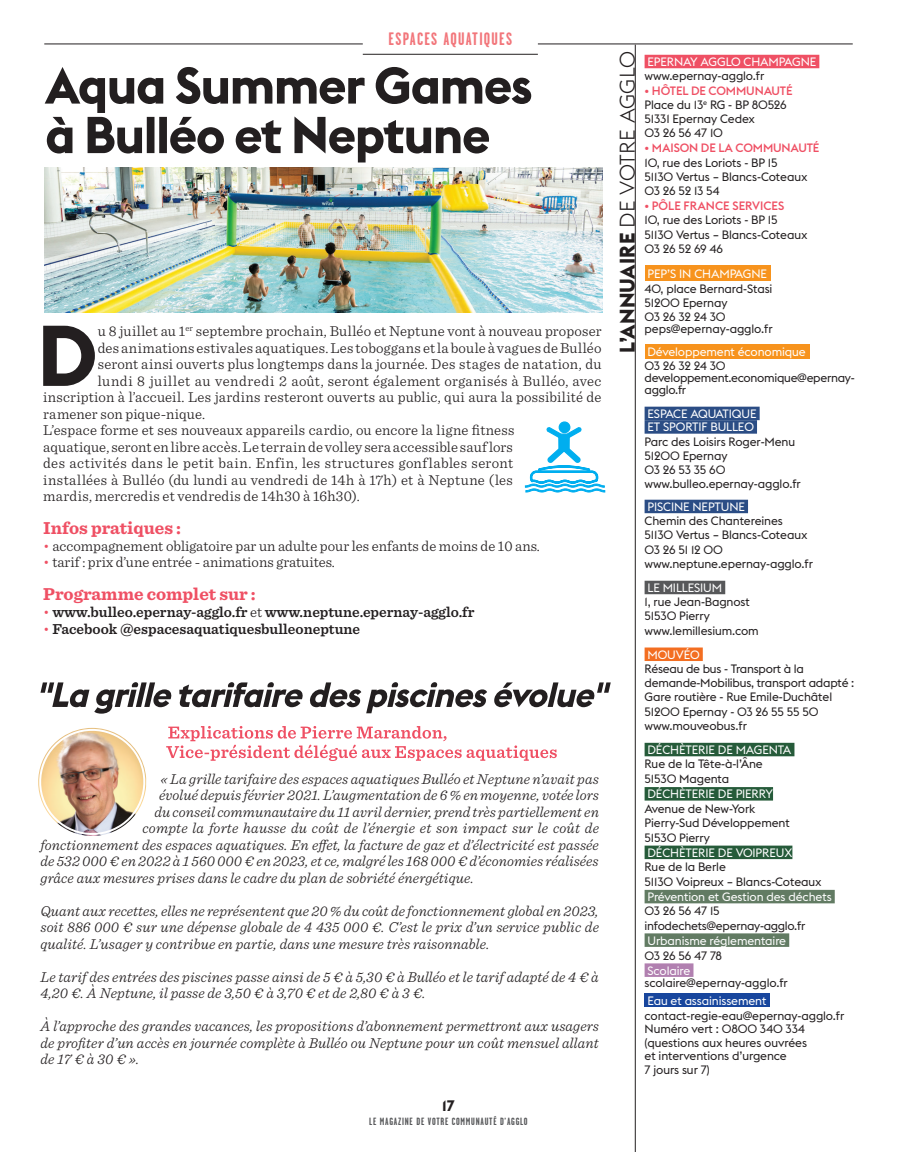
<style>
.page{position:relative;width:897px;height:1152px;background:#fff}
.page>*{position:absolute;margin:0;border:0;box-sizing:border-box;transform-origin:0 0}
.t1{font:700 84.75px "Euclid Flex";color:#231f20}
.t2{font:300 21px "Euclid Flex";letter-spacing:.01em;color:#231f20}
.t3{font:700 18px "Sentinel";color:#ef5064}
.t4{font:700 18px "Garage Gothic";letter-spacing:.07em;color:#f2767b}
.t5{font:italic 300 15px/16.5px "Sentinel";letter-spacing:.01em;color:#231f20;text-align:justify}
.t6{font:300 15px "Sentinel";letter-spacing:.01em;color:#231f20}
.t7{font:600 15px "Sentinel";color:#231f20}
.t8{font:300 15px "Sentinel";letter-spacing:.03em;color:#231f20}
.t9{font:700 15px "Euclid Flex";color:#231f20}
.t10{font:12px/14.2px "Euclid Flex";letter-spacing:-.01em;color:#231f20}
.t11{font:12px/13.5px "Euclid Flex";letter-spacing:-.01em;color:#fff}
.t12{font:500 12px "Euclid Flex";letter-spacing:-.01em;color:#ef5064}
.t13{font:700 10.5px "Garage Gothic";letter-spacing:.07em;color:#57585a}
.s1{color:#ef5064}
.s2{font-weight:300;color:#ef5064}
.s3{font-weight:300}
.s4{font-weight:700}
.s5{font-weight:500;color:#ef5064}
</style>
<div class="page">
<img style="left:44px;top:168px;width:558px;height:144px">
<div style="left:644px;top:992px;width:126px;height:14px;background:#18469d"></div>
<hr style="left:538px;top:44px;width:314px;height:1px;background:#231f20">
<hr style="left:363px;top:54px;width:175px;height:1px;background:#231f20">
<hr style="left:635px;top:45px;width:1px;height:1107px;background:#231f20">
<div style="left:644px;top:266px;width:126px;height:15px;background:#f7931d"></div>
<div style="left:644px;top:344px;width:165px;height:15px;background:#f7931d"></div>
<div style="left:644px;top:55px;width:175px;height:13px;background:#ef5064"></div>
<div style="left:644px;top:406px;width:115px;height:14px;background:#2b4d85"></div>
<div style="left:644px;top:420px;width:113px;height:13px;background:#2b4d85"></div>
<div style="left:644px;top:499px;width:104px;height:14px;background:#2b4d85"></div>
<div style="left:644px;top:580px;width:81px;height:14px;background:#57585a"></div>
<div style="left:644px;top:647px;width:58px;height:14px;background:#f36e21"></div>
<div style="left:644px;top:742px;width:150px;height:14px;background:#265b3a"></div>
<div style="left:644px;top:787px;width:129px;height:13px;background:#265b3a"></div>
<div style="left:644px;top:845px;width:148px;height:14px;background:#265b3a"></div>
<div style="left:644px;top:889px;width:190px;height:14px;background:#627b63"></div>
<div style="left:644px;top:933px;width:145px;height:13px;background:#627b63"></div>
<div style="left:644px;top:963px;width:49px;height:13px;background:#b180b0"></div>
<hr style="left:44px;top:44px;width:319px;height:1px;background:#231f20">
<svg style="left:45px;top:67px;width:486px;height:95px"></svg>
<div style="left:559px;top:422px;width:10px;height:10px;background:#00aeef;border-radius:50%"></div>
<div style="left:558px;top:421px;width:12px;height:12px;border:1px solid #00aeef;border-radius:50%"></div>
<svg style="left:525px;top:426px;width:80px;height:66px"></svg>
<svg style="left:38px;top:682px;width:572px;height:154px"></svg>
<p class="t4" style="left:388px;top:27px;width:125px">ESPACES AQUATIQUES</p>
<h1 class="t1" style="left:37px;top:307px;width:62px">D</h1>
<p class="t6" style="left:98px;top:320px;width:505px">u 8 juillet au 1<sup>er</sup> septembre prochain, Bulléo et Neptune vont à nouveau proposer</p>
<p class="t6" style="left:98px;top:337px;width:505px">des animations estivales aquatiques. Les toboggans et la boule à vagues de Bulléo</p>
<p class="t6" style="left:98px;top:353px;width:505px">seront ainsi ouverts plus longtemps dans la journée. Des stages de natation, du</p>
<p class="t6" style="left:98px;top:370px;width:505px">lundi 8 juillet au vendredi 2 août, seront également organisés à Bulléo, avec</p>
<p class="t6" style="left:43px;top:386px;width:559px">inscription à l’accueil. Les jardins resteront ouverts au public, qui aura la possibilité de</p>
<p class="t6" style="left:43px;top:403px;width:163px">ramener son pique-nique.</p>
<p class="t6" style="left:43px;top:419px;width:472px">L’espace forme et ses nouveaux appareils cardio, ou encore la ligne fitness</p>
<p class="t6" style="left:43px;top:436px;width:471px">aquatique, seront en libre accès. Le terrain de volley sera accessible sauf lors</p>
<p class="t8" style="left:43px;top:452px;width:471px">des activités dans le petit bain. Enfin, les structures gonflables seront</p>
<p class="t6" style="left:43px;top:469px;width:471px">installées à Bulléo (du lundi au vendredi de 14h à 17h) et à Neptune (les</p>
<p class="t6" style="left:43px;top:485px;width:318px">mardis, mercredis et vendredis de 14h30 à 16h30).</p>
<p class="t3" style="left:43px;top:514px;width:139px">Infos pratiques :</p>
<p class="t6" style="left:43px;top:535px;width:498px"><span class="s1">•</span> accompagnement obligatoire par un adulte pour les enfants de moins de 10 ans.</p>
<p class="t6" style="left:43px;top:551px;width:293px"><span class="s1">•</span> tarif : prix d’une entrée - animations gratuites.</p>
<p class="t3" style="left:43px;top:580px;width:214px">Programme complet sur :</p>
<p class="t7" style="left:43px;top:600px;width:432px"><span class="s2">•</span> www.bulleo.epernay-agglo.fr <span class="s3">et</span> www.neptune.epernay-agglo.fr</p>
<p class="t7" style="left:43px;top:617px;width:318px"><span class="s2">•</span> Facebook @espacesaquatiquesbulleoneptune</p>
<p class="t5" style="left:160px;top:769px;width:440px">« La grille tarifaire des espaces aquatiques Bulléo et Neptune n’avait pas</p>
<p class="t5" style="left:159px;top:785px;width:441px">évolué depuis février 2021. L’augmentation de 6 % en moyenne, votée lors</p>
<p class="t5" style="left:154px;top:802px;width:446px">du conseil communautaire du 11 avril dernier, prend très partiellement en</p>
<p class="t5" style="left:142px;top:818px;width:458px">compte la forte hausse du coût de l’énergie et son impact sur le coût de</p>
<p class="t5" style="left:40px;top:835px;width:559px">fonctionnement des espaces aquatiques. En effet, la facture de gaz et d’électricité est passée</p>
<p class="t5" style="left:40px;top:851px;width:559px">de 532 000 € en 2022 à 1 560 000 € en 2023, et ce, malgré les 168 000 € d’économies réalisées</p>
<p class="t5" style="left:40px;top:868px;width:435px">grâce aux mesures prises dans le cadre du plan de sobriété énergétique.</p>
<p class="t5" style="left:40px;top:901px;width:560px">Quant aux recettes, elles ne représentent que 20 % du coût de fonctionnement global en 2023, soit 886 000 € sur une dépense globale de 4 435 000 €. C’est le prix d’un service public de qualité. L’usager y contribue en partie, dans une mesure très raisonnable.</p>
<p class="t5" style="left:40px;top:967px;width:560px">Le tarif des entrées des piscines passe ainsi de 5 € à 5,30 € à Bulléo et le tarif adapté de 4 € à<br>4,20 €. À Neptune, il passe de 3,50 € à 3,70 € et de 2,80 € à 3 €.</p>
<p class="t5" style="left:40px;top:1016px;width:560px">À l’approche des grandes vacances, les propositions d’abonnement permettront aux usagers de profiter d’un accès en journée complète à Bulléo ou Neptune pour un coût mensuel allant de 17 € à 30 € ».</p>
<p class="t9" style="left:442px;top:1097px;width:14px">17</p>
<p class="t13" style="left:369px;top:1114px;width:160px">LE MAGAZINE DE VOTRE COMMUNAUTÉ D’AGGLO</p>
<h2 class="t2" style="left:615px;top:353px;width:303px;rotate:-90deg"><span class="s4">L’ANNUAIRE</span> DE VOTRE AGGLO</h2>
<p class="t11" style="left:647px;top:55px;width:170px">EPERNAY AGGLO CHAMPAGNE</p>
<p class="t10" style="left:644px;top:68px;width:121px">www.epernay-agglo.fr</p>
<p class="t10" style="left:644px;top:83px;width:149px"><span class="s5">• HÔTEL DE COMMUNAUTÉ<br></span>Place du 13<sup>e</sup> RG - BP 80526<br>51331 Epernay Cedex<br>03 26 56 47 10</p>
<p class="t12" style="left:644px;top:141px;width:176px">• MAISON DE LA COMMUNAUTÉ</p>
<p class="t10" style="left:644px;top:155px;width:164px">10, rue des Loriots - BP 15<br>51130 Vertus - Blancs-Coteaux<br>03 26 52 13 54</p>
<p class="t12" style="left:644px;top:199px;width:141px">• PÔLE FRANCE SERVICES</p>
<p class="t10" style="left:644px;top:213px;width:164px">10, rue des Loriots - BP 15<br>51130 Vertus - Blancs-Coteaux<br>03 26 52 69 46</p>
<p class="t11" style="left:647px;top:267px;width:121px">PEP’S IN CHAMPAGNE</p>
<p class="t10" style="left:644px;top:281px;width:129px">40, place Bernard-Stasi<br>51200 Epernay<br>03 26 32 24 30</p>
<p class="t10" style="left:644px;top:322px;width:129px">peps@epernay-agglo.fr</p>
<p class="t11" style="left:647px;top:345px;width:160px">Développement économique</p>
<p class="t10" style="left:644px;top:360px;width:211px;line-height:12px">03 26 32 24 30 developpement.economique@epernay&shy;agglo.fr</p>
<p class="t11" style="left:647px;top:407px;width:111px">ESPACE AQUATIQUE<br>ET SPORTIF BULLEO</p>
<p class="t10" style="left:644px;top:434px;width:158px">Parc des Loisirs Roger-Menu<br>51200 Epernay<br>03 26 53 35 60 www.bulleo.epernay-agglo.fr</p>
<p class="t11" style="left:647px;top:500px;width:99px">PISCINE NEPTUNE</p>
<p class="t10" style="left:644px;top:514px;width:170px">Chemin des Chantereines<br>51130 Vertus - Blancs-Coteaux<br>03 26 51 12 00 www.neptune.epernay-agglo.fr</p>
<p class="t11" style="left:647px;top:581px;width:76px">LE MILLESIUM</p>
<p class="t10" style="left:644px;top:595px;width:116px">1, rue Jean-Bagnost<br>51530 Pierry www.lemillesium.com</p>
<p class="t11" style="left:647px;top:648px;width:54px">MOUVÉO</p>
<p class="t10" style="left:644px;top:661px;width:211px">Réseau de bus - Transport à la demande-Mobilibus, transport adapté :<br>Gare routière - Rue Emile-Duchâtel<br>51200 Epernay - 03 26 55 55 50 www.mouveobus.fr</p>
<p class="t11" style="left:647px;top:743px;width:145px">DÉCHÈTERIE DE MAGENTA</p>
<p class="t10" style="left:644px;top:756px;width:120px;line-height:15px">Rue de la Tête-à-l’Âne<br>51530 Magenta</p>
<p class="t11" style="left:647px;top:787px;width:127px">DÉCHÈTERIE DE PIERRY</p>
<p class="t10" style="left:644px;top:801px;width:147px">Avenue de New-York<br>Pierry-Sud Développement<br>51530 Pierry</p>
<p class="t11" style="left:647px;top:846px;width:146px">DÉCHÈTERIE DE VOIPREUX</p>
<p class="t10" style="left:644px;top:859px;width:178px;line-height:15.1px">Rue de la Berle<br>51130 Voipreux - Blancs-Coteaux</p>
<p class="t11" style="left:647px;top:890px;width:186px">Prévention et Gestion des déchets</p>
<p class="t10" style="left:644px;top:903px;width:162px;line-height:15px">03 26 56 47 15 infodechets@epernay-agglo.fr</p>
<p class="t11" style="left:647px;top:933px;width:140px">Urbanisme réglementaire</p>
<p class="t10" style="left:644px;top:948px;width:79px">03 26 56 47 78</p>
<p class="t11" style="left:647px;top:963px;width:44px">Scolaire</p>
<p class="t10" style="left:644px;top:975px;width:145px">scolaire@epernay-agglo.fr</p>
<p class="t11" style="left:647px;top:993px;width:120px">Eau et assainissement</p>
<p class="t10" style="left:644px;top:1008px;width:201px;line-height:13.5px">contact-regie-eau@epernay-agglo.fr<br>Numéro vert : 0800 340 334 (questions aux heures ouvrées<br>et interventions d’urgence<br>7 jours sur 7)</p>
</div>
